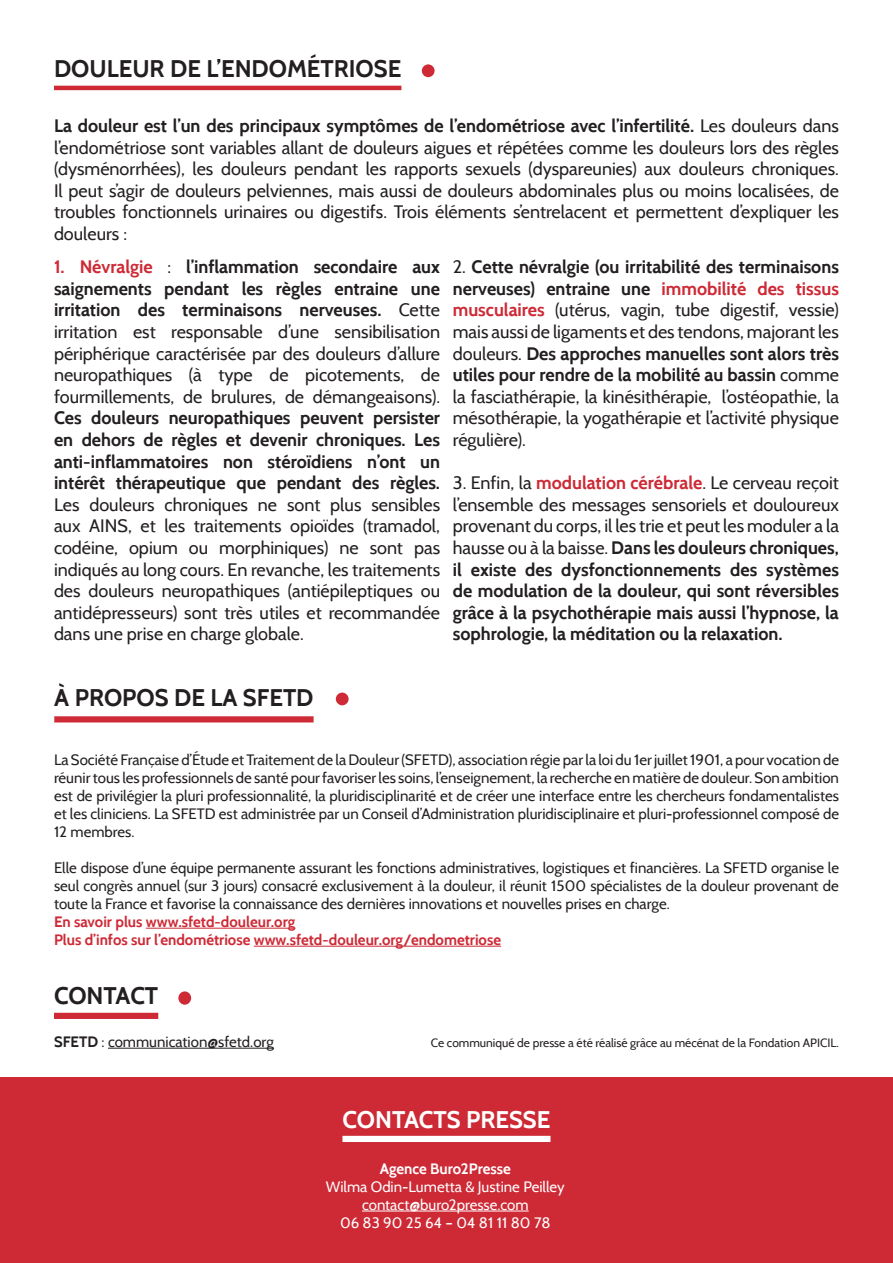
<style>
.page{position:relative;width:893px;height:1263px;background:#fff}
.page>*{position:absolute;margin:0;border:0;box-sizing:border-box;transform-origin:0 0}
.t1{font:700 24px "Cabin";color:#231f20}
.t2{font:700 24px "Cabin";color:#fff}
.t3{font:18px/21.6px "Cabin";color:#231f20;text-align:justify}
.t4{font:700 18px/21.6px "Cabin";color:#231f20;text-align:justify}
.t5{font:15px/18px "Cabin";color:#231f20;text-align:justify}
.t6{font:700 15px/18px "Cabin";color:#cd2a36}
.t7{font:15px/18px "Cabin";color:#fff;text-align:center}
.t8{font:700 15px "Cabin";letter-spacing:-.005em;color:#fff}
.t9{font:12px "Cabin";color:#231f20}
.s1{font-weight:700}
.s2{font-weight:700;color:#cd2a36}
.s3{font-weight:400}
.s4{color:#cd2a36}
</style>
<div class="page">
<div style="left:0;top:1077px;width:893px;height:186px;background:#cd2a36"></div>
<hr style="left:146px;top:928px;width:149px;height:1px;background:#cd2a36">
<hr style="left:254px;top:946px;width:247px;height:1px;background:#cd2a36">
<hr style="left:362px;top:1210px;width:167px;height:1px;background:#fff">
<div style="left:342px;top:1136px;width:208px;height:6px;background:#fff"></div>
<svg style="left:54px;top:716px;width:260px;height:6px;background:#cf3540"></svg>
<div style="left:336px;top:692px;width:13px;height:13px;background:#cd2a36;border-radius:50%"></div>
<div style="left:54px;top:1013px;width:104px;height:6px;background:#cd2a36"></div>
<div style="left:178px;top:991px;width:13px;height:14px;background:#cd2a36;border-radius:50%"></div>
<hr style="left:108px;top:1048px;width:166px;height:1px;background:#231f20">
<hr style="left:54px;top:86px;width:347px;height:4px;background:#cd2a36">
<div style="left:422px;top:64px;width:13px;height:13px;background:#cd2a36;border-radius:50%"></div>
<h1 class="t1" style="left:54px;top:54px;width:349px">DOULEUR DE L’ENDOMÉTRIOSE</h1>
<p class="t3" style="left:54px;top:115px;width:786px"><span class="s1">La douleur est l’un des principaux symptômes de l’endométriose avec l’infertilité.</span> Les douleurs dans l’endométriose sont variables allant de douleurs aigues et répétées comme les douleurs lors des règles (dysménorrhées), les douleurs pendant les rapports sexuels (dyspareunies) aux douleurs chroniques.<br>Il peut s’agir de douleurs pelviennes, mais aussi de douleurs abdominales plus ou moins localisées, de troubles fonctionnels urinaires ou digestifs. Trois éléments s’entrelacent et permettent d’expliquer les douleurs :</p>
<p class="t3" style="left:54px;top:256px;width:388px"><span class="s2">1. Névralgie</span> : <span class="s1">l’inflammation secondaire aux saignements pendant les règles entraine une irritation des terminaisons nerveuses.</span> Cette irritation est responsable d’une sensibilisation périphérique caractérisée par des douleurs d’allure neuropathiques (à type de picotements, de fourmillements, de brulures, de démangeaisons).</p>
<p class="t4" style="left:54px;top:407px;width:388px">Ces douleurs neuropathiques peuvent persister en dehors de règles et devenir chroniques. Les anti-inflammatoires non stéroïdiens n’ont un intérêt thérapeutique que pendant des règles.</p>
<p class="t3" style="left:54px;top:494px;width:388px">Les douleurs chroniques ne sont plus sensibles aux AINS, et les traitements opioïdes (tramadol, codéine, opium ou morphiniques) ne sont pas indiqués au long cours. En revanche, les traitements des douleurs neuropathiques (antiépileptiques ou antidépresseurs) sont très utiles et recommandée dans une prise en charge globale.</p>
<p class="t3" style="left:453px;top:256px;width:388px">2. <span class="s1">Cette névralgie (ou irritabilité des terminaisons nerveuses) entraine une</span> <span class="s2">immobilité des tissus musculaires</span> (utérus, vagin, tube digestif, vessie) mais aussi de ligaments et des tendons, majorant les douleurs. <span class="s1">Des approches manuelles sont alors très utiles pour rendre de la mobilité au bassin</span> comme la fasciathérapie, la kinésithérapie, l’ostéopathie, la mésothérapie, la yogathérapie et l’activité physique régulière).</p>
<p class="t4" style="left:453px;top:472px;width:388px"><span class="s3">3. Enfin, la</span> <span class="s4">modulation cérébrale</span><span class="s3">. Le cerveau reçoit l’ensemble des messages sensoriels et douloureux provenant du corps, il les trie et peut les moduler a la hausse ou à la baisse.</span> Dans les douleurs chroniques, il existe des dysfonctionnements des systèmes de modulation de la douleur, qui sont réversibles grâce à la psychothérapie mais aussi l’hypnose, la sophrologie, la méditation ou la relaxation.</p>
<h1 class="t1" style="left:54px;top:683px;width:261px">À PROPOS DE LA SFETD</h1>
<p class="t5" style="left:54px;top:751px;width:787px">La Société Française d’Étude et Traitement de la Douleur (SFETD), association régie par la loi du 1er juillet 1901, a pour vocation de réunir tous les professionnels de santé pour favoriser les soins, l’enseignement, la recherche en matière de douleur. Son ambition est de privilégier la pluri professionnalité, la pluridisciplinarité et de créer une interface entre les chercheurs fondamentalistes et les cliniciens. La SFETD est administrée par un Conseil d’Administration pluridisciplinaire et pluri-professionnel composé de 12 membres.</p>
<p class="t5" style="left:54px;top:859px;width:786px">Elle dispose d’une équipe permanente assurant les fonctions administratives, logistiques et financières. La SFETD organise le seul congrès annuel (sur 3 jours) consacré exclusivement à la douleur, il réunit 1500 spécialistes de la douleur provenant de toute la France et favorise la connaissance des dernières innovations et nouvelles prises en charge.</p>
<p class="t6" style="left:54px;top:913px;width:449px">En savoir plus www.sfetd-douleur.org<br>Plus d’infos sur l’endométriose www.sfetd-douleur.org/endometriose</p>
<h1 class="t1" style="left:54px;top:981px;width:106px">CONTACT</h1>
<p class="t5" style="left:54px;top:1033px;width:221px"><span class="s1">SFETD</span> : communication@sfetd.org</p>
<p class="t9" style="left:431px;top:1035px;width:410px">Ce communiqué de presse a été réalisé grâce au mécénat de la Fondation APICIL.</p>
<h1 class="t2" style="left:342px;top:1105px;width:210px">CONTACTS PRESSE</h1>
<p class="t8" style="left:380px;top:1159px;width:132px">Agence Buro2Presse</p>
<p class="t7" style="left:326px;top:1177px;width:240px">Wilma Odin-Lumetta &amp; Justine Peilley contact@buro2presse.com<br>06 83 90 25 64 – 04 81 11 80 78</p>
</div>
